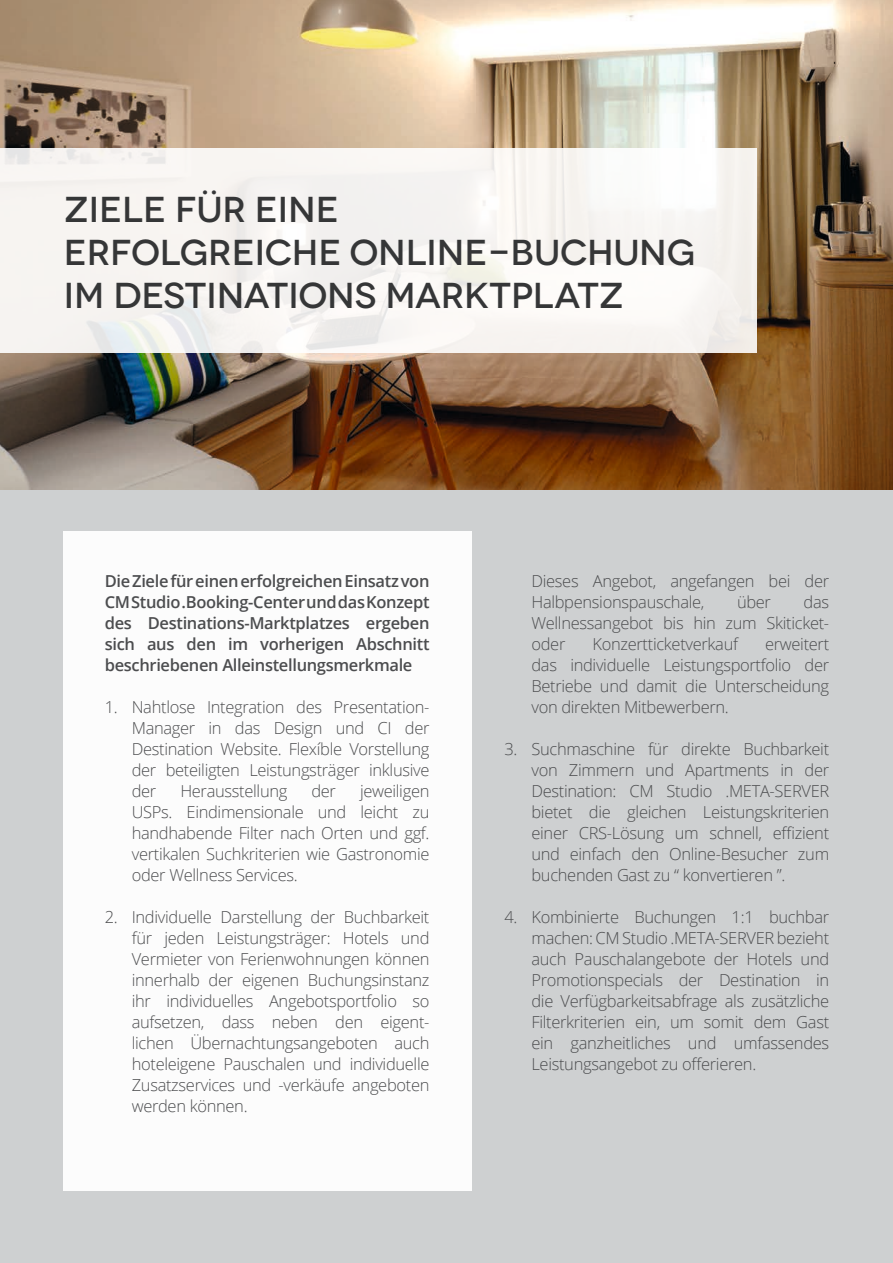
<style>
.page{position:relative;width:893px;height:1263px;background:#ced0d1}
.page>*{position:absolute;margin:0;border:0;box-sizing:border-box;transform-origin:0 0}
.t1{font:500 36px/43.2px "Novecentowide";color:#353637}
.t2{font:300 16.5px/21px "Open Sans";letter-spacing:-.02em;color:#4c4d4f;text-align:justify}
.t3{font:600 16.5px/21px "Open Sans";letter-spacing:-.02em;color:#4c4d4f;text-align:justify}
</style>
<div class="page">
<img style="left:0;top:0;width:893px;height:489px">
<div style="left:0;top:149px;width:757px;height:204px;background:#f7f4f1"></div>
<div style="left:64px;top:531px;width:408px;height:660px;background:#fff"></div>
<p class="t1" style="left:64px;top:188px;width:277px">ZIELE FÜR EINE</p>
<p class="t1" style="left:64px;top:231px;width:633px">ERFOLGREICHE ONLINE-BUCHUNG<br>IM DESTINATIONS MARKTPLATZ</p>
<p class="t3" style="left:105px;top:570px;width:326px">Die Ziele für einen erfolgreichen Einsatz von CM Studio .Booking-Center und das Konzept des Destinations-Marktplatzes ergeben sich aus den im vorherigen Abschnitt beschriebenen Alleinstellungsmerkmale</p>
<p class="t2" style="left:132px;top:696px;width:299px;text-indent:-27px">1. Nahtlose Integration des Presentation-Manager in das Design und CI der Destination Website. Flexíble Vorstellung der beteiligten Leistungsträger inklusive der</p>
<p class="t2" style="left:132px;top:780px;width:299px;text-indent:228px">jeweiligen USPs. Eindimensionale und leicht zu handhabende Filter nach Orten und ggf. vertikalen Suchkriterien wie Gastronomie oder Wellness Services.</p>
<p class="t2" style="left:132px;top:906px;width:299px;text-indent:-27px">2. Individuelle Darstellung der Buchbarkeit für jeden Leistungsträger: Hotels und Vermieter von Ferienwohnungen können innerhalb der eigenen Buchungsinstanz ihr individuelles Angebotsportfolio so aufsetzen, dass neben den eigent&shy;lichen Übernachtungsangeboten auch hoteleigene Pauschalen und individuelle Zusatzservices und -verkäufe angeboten werden können.</p>
<p class="t2" style="left:180px;top:780px;width:109px">Herausstellung</p>
<p class="t2" style="left:311px;top:780px;width:26px">der</p>
<p class="t2" style="left:531px;top:570px;width:299px">Dieses Angebot, angefangen bei der<br>Halbpensionspauschale,</p>
<p class="t2" style="left:531px;top:591px;width:299px;text-indent:272px">das Wellnessangebot bis hin zum Skiticket&shy;oder</p>
<p class="t2" style="left:737px;top:591px;width:36px">über</p>
<p class="t2" style="left:592px;top:633px;width:147px">Konzertticketverkauf</p>
<p class="t2" style="left:531px;top:633px;width:299px;text-indent:234px">erweitert das individuelle Leistungsportfolio der Betriebe und damit die Unterscheidung von direkten Mitbewerbern.</p>
<p class="t2" style="left:531px;top:738px;width:299px;text-indent:-27px">3. Suchmaschine für direkte Buchbarkeit von Zimmern und Apartments in der Destination: CM Studio .META-SERVER bietet die gleichen Leistungskriterien einer CRS-Lösung um schnell, effizient und einfach den Online-Besucher zum buchenden Gast zu “ konvertieren ”.</p>
<p class="t2" style="left:531px;top:906px;width:299px;text-indent:-27px">4. Kombinierte Buchungen 1:1 buchbar machen: CM Studio .META-SERVER bezieht auch Pauschalangebote der Hotels und Promotionspecials der Destination in die Verfügbarkeitsabfrage als zusätzliche Filterkriterien ein, um somit dem Gast ein ganzheitliches und umfassendes Leistungsangebot zu offerieren.</p>
</div>
